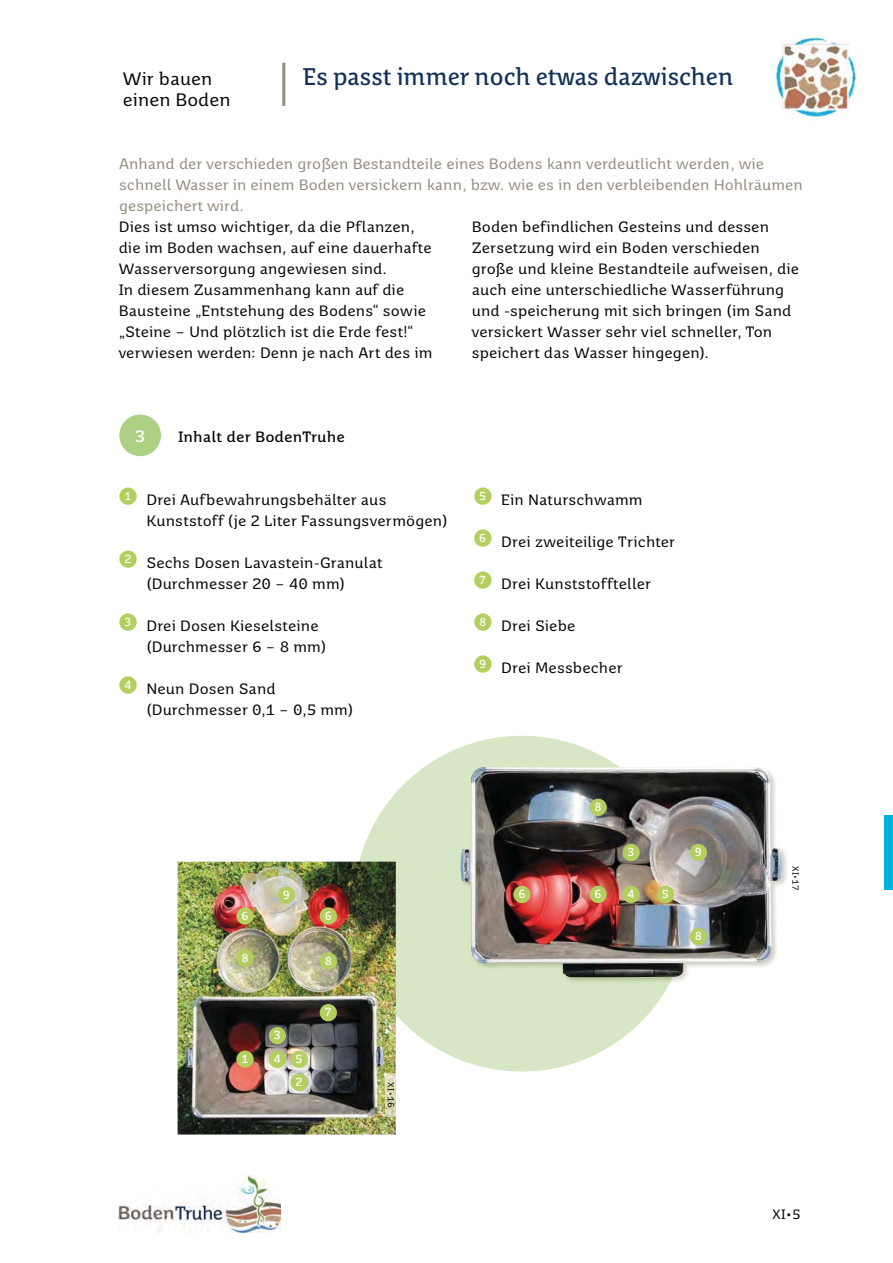
<style>
.page{position:relative;width:893px;height:1263px;background:#fff}
.page>*{position:absolute;margin:0;border:0;box-sizing:border-box;transform-origin:0 0}
.t1{font:24px "Saar 1450 Headline";color:#143259}
.t2{font:18px "Saar 1450 Text";color:#040809}
.t3{font:700 16.5px "Saar 1450 Text";color:#fff}
.t4{font:15px/21px "Saar 1450 Text";letter-spacing:.005em;color:#040809}
.t5{font:15px/21px "Saar 1450 Text";color:#948d80}
.t6{font:700 15px "Saar 1450 Text";color:#040809}
.t7{font:13.5px "Saar 1450 Text";color:#040809}
.t8{font:11.7px "Saar 1450 Headline";color:#fff}
.t9{font:9px "Saar 1450 Notes";letter-spacing:.03em;color:#040809}
</style>
<div class="page">
<img style="left:118px;top:1176px;width:163px;height:56px">
<div style="left:884px;top:816px;width:9px;height:74px;background:#02b0e2"></div>
<img style="left:769px;top:30px;width:94px;height:94px;border-radius:29px">
<hr style="left:282px;top:63px;width:3px;height:43px;background:#948d80">
<div style="left:119px;top:415px;width:42px;height:41px;background:#acd084;border-radius:50%"></div>
<div style="left:119px;top:487px;width:18px;height:18px;background:#b4cf5f;border-radius:50%"></div>
<div style="left:119px;top:550px;width:18px;height:18px;background:#b4cf5f;border-radius:50%"></div>
<div style="left:119px;top:613px;width:18px;height:18px;background:#b4cf5f;border-radius:50%"></div>
<div style="left:119px;top:676px;width:18px;height:18px;background:#b4cf5f;border-radius:50%"></div>
<div style="left:474px;top:487px;width:17px;height:18px;background:#b4cf5f;border-radius:50%"></div>
<div style="left:474px;top:529px;width:17px;height:18px;background:#b4cf5f;border-radius:50%"></div>
<div style="left:474px;top:571px;width:17px;height:18px;background:#b4cf5f;border-radius:50%"></div>
<div style="left:474px;top:613px;width:17px;height:18px;background:#b4cf5f;border-radius:50%"></div>
<div style="left:474px;top:655px;width:17px;height:18px;background:#b4cf5f;border-radius:50%"></div>
<div style="left:354px;top:736px;width:336px;height:336px;background:#d7e6c5;border-radius:50%"></div>
<img style="left:566px;top:766px;width:120px;height:218px">
<img style="left:460px;top:767px;width:322px;height:210px">
<div style="left:657px;top:886px;width:17px;height:17px;background:#b4cf5f;border-radius:50%"></div>
<div style="left:690px;top:844px;width:17px;height:17px;background:#b4cf5f;border-radius:50%"></div>
<div style="left:690px;top:928px;width:17px;height:17px;background:#b4cf5f;border-radius:50%"></div>
<div style="left:622px;top:844px;width:18px;height:17px;background:#b4cf5f;border-radius:50%"></div>
<div style="left:622px;top:886px;width:18px;height:17px;background:#b4cf5f;border-radius:50%"></div>
<div style="left:513px;top:886px;width:18px;height:17px;background:#b4cf5f;border-radius:50%"></div>
<div style="left:589px;top:886px;width:18px;height:17px;background:#b4cf5f;border-radius:50%"></div>
<div style="left:589px;top:799px;width:18px;height:17px;background:#b4cf5f;border-radius:50%"></div>
<img style="left:178px;top:862px;width:218px;height:273px">
<div style="left:278px;top:886px;width:17px;height:18px;background:#b4cf5f;border-radius:50%"></div>
<div style="left:236px;top:949px;width:18px;height:18px;background:#b4cf5f;border-radius:50%"></div>
<div style="left:320px;top:952px;width:17px;height:18px;background:#b4cf5f;border-radius:50%"></div>
<div style="left:236px;top:907px;width:18px;height:18px;background:#b4cf5f;border-radius:50%"></div>
<div style="left:320px;top:907px;width:17px;height:18px;background:#b4cf5f;border-radius:50%"></div>
<div style="left:269px;top:1027px;width:17px;height:17px;background:#b4cf5f;border-radius:50%"></div>
<div style="left:269px;top:1051px;width:17px;height:17px;background:#b4cf5f;border-radius:50%"></div>
<div style="left:291px;top:1051px;width:17px;height:17px;background:#b4cf5f;border-radius:50%"></div>
<div style="left:291px;top:1074px;width:17px;height:17px;background:#b4cf5f;border-radius:50%"></div>
<div style="left:320px;top:1004px;width:17px;height:17px;background:#b4cf5f;border-radius:50%"></div>
<div style="left:236px;top:1051px;width:18px;height:17px;background:#b4cf5f;border-radius:50%"></div>
<img style="left:385px;top:1074px;width:11px;height:42px">
<p class="t2" style="left:123px;top:71px;width:91px">Wir bauen</p>
<h1 class="t1" style="left:302px;top:63px;width:432px">Es passt immer noch etwas dazwischen</h1>
<p class="t2" style="left:123px;top:92px;width:109px">einen Boden</p>
<p class="t5" style="left:119px;top:154px;width:685px">Anhand der verschieden großen Bestandteile eines Bodens kann verdeutlicht werden, wie schnell Wasser in einem Boden versickern kann, bzw. wie es in den verbleibenden Hohlräumen gespeichert wird.</p>
<p class="t4" style="left:119px;top:217px;width:316px">Dies ist umso wichtiger, da die Pflanzen, die im Boden wachsen, auf eine dauerhafte Wasserversorgung angewiesen sind.<br>In diesem Zusammenhang kann auf die Bausteine „Entstehung des Bodens“ sowie „Steine – Und plötzlich ist die Erde fest!“ verwiesen werden: Denn je nach Art des im</p>
<p class="t4" style="left:472px;top:217px;width:329px">Boden befindlichen Gesteins und dessen Zersetzung wird ein Boden verschieden große und kleine Bestandteile aufweisen, die auch eine unterschiedliche Wasserführung und -speicherung mit sich bringen (im Sand versickert Wasser sehr viel schneller, Ton speichert das Wasser hingegen).</p>
<p class="t3" style="left:135px;top:430px;width:12px">3</p>
<p class="t6" style="left:178px;top:431px;width:168px">Inhalt der BodenTruhe</p>
<p class="t4" style="left:146px;top:490px;width:303px;text-indent:-22px"><sup>1</sup> Drei Aufbewahrungsbehälter aus<br>Kunststoff (je 2 Liter Fassungsvermögen)</p>
<p class="t4" style="left:146px;top:553px;width:238px;text-indent:-22px"><sup>2</sup> Sechs Dosen Lavastein-Granulat (Durchmesser 20 – 40 mm)</p>
<p class="t4" style="left:146px;top:616px;width:181px;text-indent:-22px"><sup>3</sup> Drei Dosen Kieselsteine (Durchmesser 6 – 8 mm)</p>
<p class="t4" style="left:146px;top:679px;width:208px;text-indent:-22px"><sup>4</sup> Neun Dosen Sand (Durchmesser 0,1 – 0,5 mm)</p>
<p class="t4" style="left:479px;top:490px;width:165px"><sup>5</sup> Ein Naturschwamm</p>
<p class="t4" style="left:479px;top:532px;width:197px"><sup>6</sup> Drei zweiteilige Trichter</p>
<p class="t4" style="left:479px;top:574px;width:173px"><sup>7</sup> Drei Kunststoffteller</p>
<p class="t4" style="left:479px;top:616px;width:98px"><sup>8</sup> Drei Siebe</p>
<p class="t4" style="left:479px;top:658px;width:145px"><sup>9</sup> Drei Messbecher</p>
<p class="t8" style="left:283px;top:888px;width:9px">9</p>
<p class="t8" style="left:241px;top:909px;width:9px">6</p>
<p class="t8" style="left:325px;top:909px;width:9px">6</p>
<p class="t8" style="left:241px;top:951px;width:9px">8</p>
<p class="t8" style="left:325px;top:954px;width:9px">8</p>
<p class="t8" style="left:241px;top:1052px;width:9px">1</p>
<p class="t8" style="left:274px;top:1029px;width:9px">3</p>
<p class="t8" style="left:274px;top:1052px;width:31px">4 5</p>
<p class="t8" style="left:296px;top:1075px;width:9px">2</p>
<p class="t8" style="left:325px;top:1006px;width:9px">7</p>
<p class="t9" style="left:395px;top:1082px;width:27px;rotate:90deg">XI•16</p>
<p class="t8" style="left:594px;top:800px;width:9px">8</p>
<p class="t8" style="left:627px;top:845px;width:9px">3</p>
<p class="t8" style="left:695px;top:845px;width:9px">9</p>
<p class="t8" style="left:518px;top:887px;width:9px">6</p>
<p class="t8" style="left:627px;top:887px;width:9px">4</p>
<p class="t8" style="left:594px;top:887px;width:9px">6</p>
<p class="t8" style="left:662px;top:887px;width:9px">5</p>
<p class="t8" style="left:695px;top:929px;width:9px">8</p>
<p class="t9" style="left:799px;top:866px;width:27px;rotate:90deg">XI•17</p>
<p class="t7" style="left:772px;top:1208px;width:30px">XI•5</p>
</div>
